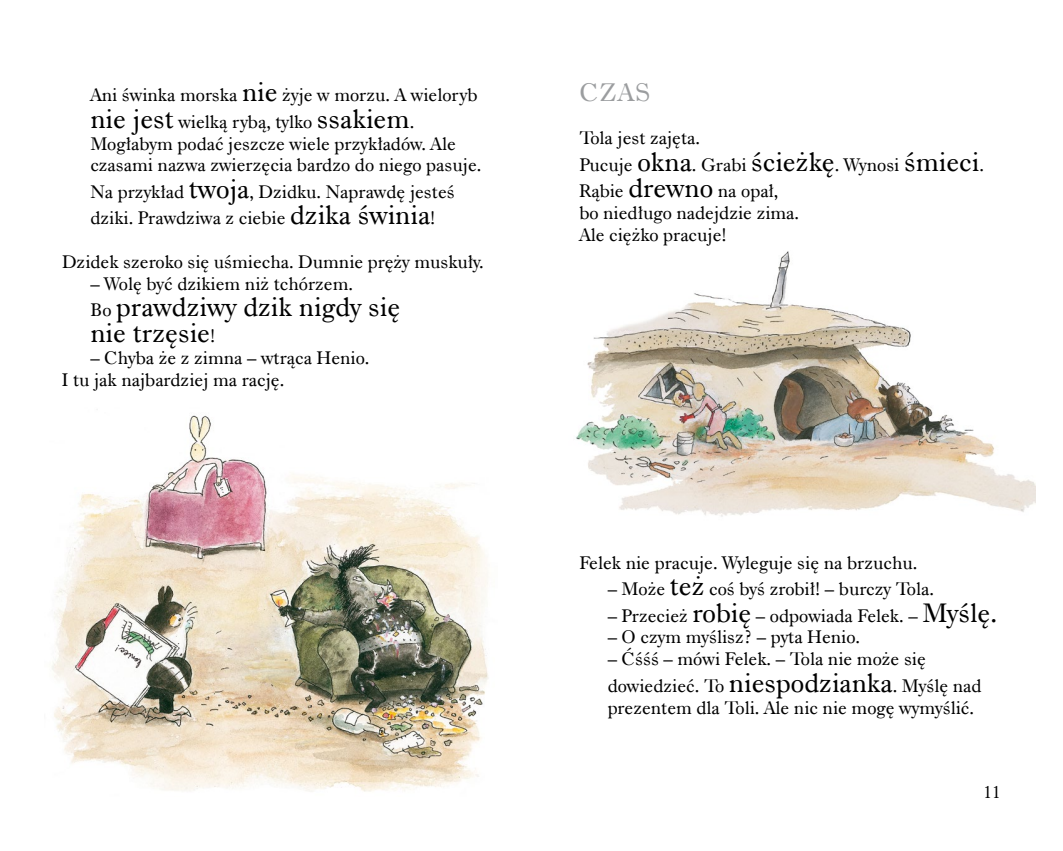
<style>
.page{position:relative;width:1063px;height:851px;background:#fff}
.page>*{position:absolute;margin:0;border:0;box-sizing:border-box;transform-origin:0 0}
.t1{font:27.5px/26.2px "Dutch 766 EU";color:#000}
.t2{font:26.25px "Dutch 766 EU";color:#9b9d9f}
.t3{font:18.75px/26.2px "Dutch 766 EU";color:#000}
.t4{font:17.5px "Dutch 766 EU";color:#000}
.s1{font-size:27.5px}
.s2{font-size:18.75px}
</style>
<div class="page">
<img style="left:52px;top:415px;width:437px;height:377px">
<img style="left:576px;top:251px;width:459px;height:266px">
<p class="t3" style="left:90px;top:82px;width:389px">Ani świnka morska <span class="s1">nie</span> żyje w morzu. A wieloryb <span class="s1">nie jest</span> wielką rybą, tylko <span class="s1">ssakiem</span>.</p>
<p class="t3" style="left:90px;top:133px;width:393px;line-height:21.9px">Mogłabym podać jeszcze wiele przykładów. Ale czasami nazwa zwierzęcia bardzo do niego pasuje.</p>
<p class="t3" style="left:90px;top:178px;width:366px">Na przykład <span class="s1">twoja</span>, Dzidku. Naprawdę jesteś dziki. Prawdziwa z ciebie <span class="s1">dzika świnia</span>!</p>
<p class="t3" style="left:62px;top:248px;width:423px">Dzidek szeroko się uśmiecha. Dumnie pręży muskuły.</p>
<p class="t3" style="left:90px;top:270px;width:264px">– Wolę być dzikiem niż tchórzem.</p>
<h1 class="t1" style="left:90px;top:294px;width:311px"><span class="s2">Bo</span> prawdziwy dzik nigdy się nie trzęsie<span class="s2">!</span></h1>
<p class="t3" style="left:62px;top:347px;width:309px;line-height:21.9px;text-indent:28px">– Chyba że z zimna – wtrąca Henio.<br>I tu jak najbardziej ma rację.</p>
<h2 class="t2" style="left:579px;top:75px;width:73px">CZAS</h2>
<p class="t3" style="left:579px;top:125px;width:406px">Tola jest zajęta.<br>Pucuje <span class="s1">okna</span>. Grabi <span class="s1">ścieżkę</span>. Wynosi <span class="s1">śmieci</span>.<br>Rąbie <span class="s1">drewno</span> na opał,</p>
<p class="t3" style="left:579px;top:202px;width:221px;line-height:21.9px">bo niedługo nadejdzie zima.<br>Ale ciężko pracuje!</p>
<p class="t3" style="left:579px;top:549px;width:340px">Felek nie pracuje. Wyleguje się na brzuchu.</p>
<p class="t3" style="left:608px;top:576px;width:328px">– Może <span class="s1">też</span> coś byś zrobił! – burczy Tola.</p>
<p class="t3" style="left:608px;top:602px;width:391px">– Przecież <span class="s1">robię</span> – odpowiada Felek. – <span class="s1">Myślę.</span></p>
<p class="t3" style="left:608px;top:624px;width:254px">– O czym myślisz? – pyta Henio.</p>
<p class="t3" style="left:608px;top:646px;width:375px">– Ćśśś – mówi Felek. – Tola nie może się dowiedzieć. To <span class="s1">niespodzianka</span>. Myślę nad</p>
<p class="t3" style="left:608px;top:694px;width:368px">prezentem dla Toli. Ale nic nie mogę wymyślić.</p>
<p class="t4" style="left:984px;top:781px;width:19px">11</p>
</div>
